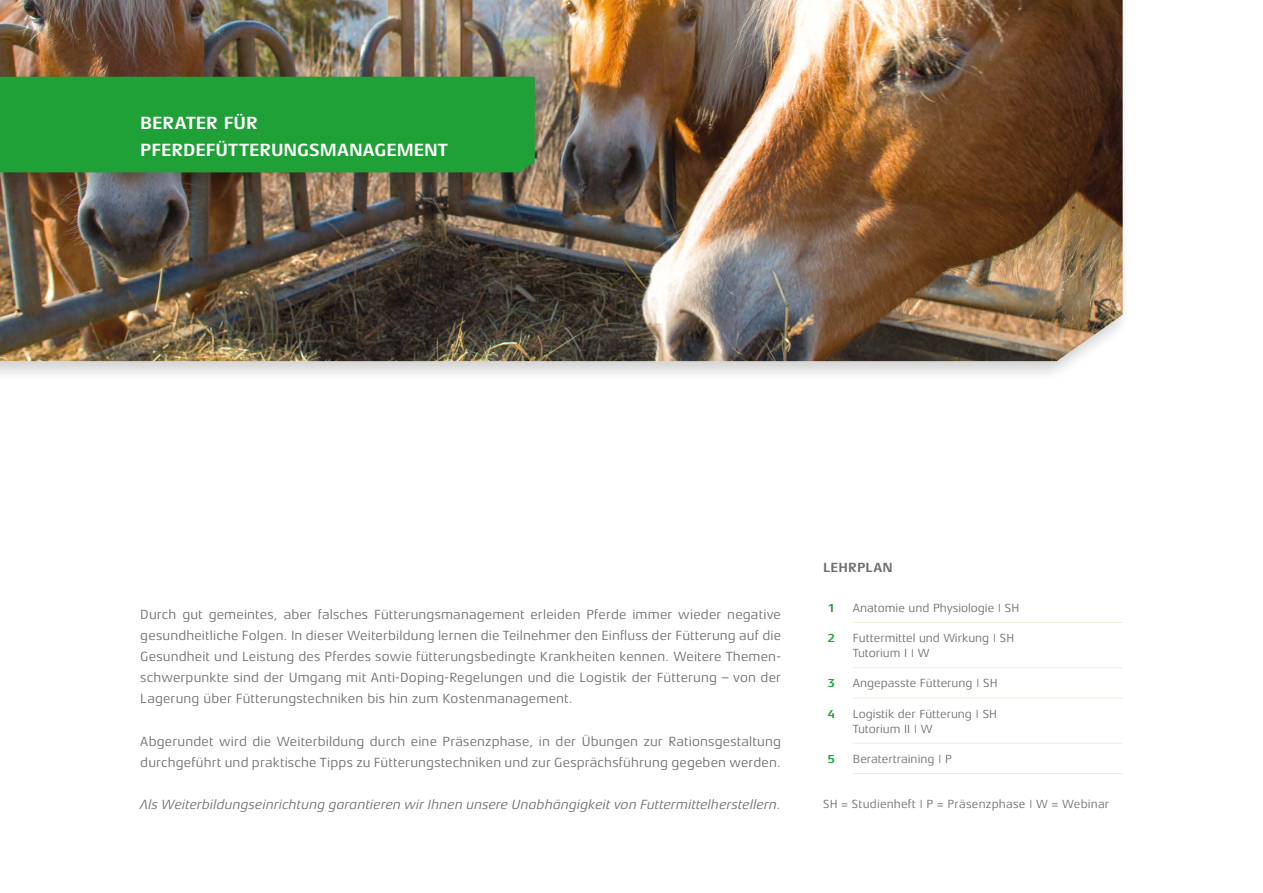
<style>
.page{position:relative;width:1263px;height:893px;background:#fff}
.page>*{position:absolute;margin:0;border:0;box-sizing:border-box;transform-origin:0 0}
.t1{font:700 18px/27px "Aeonis LT Pro";letter-spacing:-.005em;color:#fff}
.t2{font:13.5px/21px "Aeonis LT Pro";letter-spacing:.01em;color:#706f6f;text-align:justify}
.t3{font:italic 13.5px "Aeonis LT Pro";letter-spacing:.01em;color:#706f6f}
.t4{font:700 13.5px "Aeonis LT Pro";letter-spacing:.01em;color:#706f6f}
.t5{font:12px/15px "Aeonis LT Pro";color:#706f6f}
.t6{font:700 12px "Aeonis LT Pro";color:#1fa138}
</style>
<div class="page">
<div style="left:0;top:0;width:1132px;height:384px;background:#000;opacity:.2"></div>
<img style="left:0;top:0;width:1123px;height:361px">
<hr style="left:853px;top:622px;width:270px;height:1px;background:#e8f1da">
<hr style="left:853px;top:667px;width:270px;height:1px;background:#e8f1da">
<hr style="left:853px;top:698px;width:270px;height:1px;background:#e8f1da">
<hr style="left:853px;top:743px;width:270px;height:1px;background:#e8f1da">
<hr style="left:853px;top:773px;width:270px;height:1px;background:#e8f1da">
<div style="left:0;top:71px;width:553px;height:124px;background:#000;opacity:.2"></div>
<div style="left:0;top:77px;width:535px;height:95px;background:#1fa138"></div>
<h1 class="t1" style="left:140px;top:109px;width:309px">BERATER FÜR<br>PFERDEFÜTTERUNGSMANAGEMENT</h1>
<p class="t2" style="left:140px;top:604px;width:642px">Durch gut gemeintes, aber falsches Fütterungsmanagement erleiden Pferde immer wieder negative gesundheitliche Folgen. In dieser Weiterbildung lernen die Teilnehmer den Einfluss der Fütterung auf die Gesundheit und Leistung des Pferdes sowie fütterungsbedingte Krankheiten kennen. Weitere Themen&shy;schwerpunkte sind der Umgang mit Anti-Doping-Regelungen und die Logistik der Fütterung – von der Lagerung über Fütterungstechniken bis hin zum Kostenmanagement.</p>
<p class="t2" style="left:140px;top:730px;width:642px">Abgerundet wird die Weiterbildung durch eine Präsenzphase, in der Übungen zur Rationsgestaltung durchgeführt und praktische Tipps zu Fütterungstechniken und zur Gesprächsführung gegeben werden.</p>
<p class="t3" style="left:140px;top:796px;width:642px">Als Weiterbildungseinrichtung garantieren wir Ihnen unsere Unabhängigkeit von Futtermittelherstellern.</p>
<p class="t4" style="left:823px;top:560px;width:71px">LEHRPLAN</p>
<p class="t6" style="left:827px;top:601px;width:9px">1</p>
<p class="t5" style="left:853px;top:600px;width:168px">Anatomie und Physiologie | SH</p>
<p class="t6" style="left:827px;top:631px;width:9px">2</p>
<p class="t5" style="left:853px;top:630px;width:163px">Futtermittel und Wirkung | SH<br>Tutorium I | W</p>
<p class="t6" style="left:827px;top:677px;width:9px">3</p>
<p class="t5" style="left:853px;top:676px;width:146px">Angepasste Fütterung | SH</p>
<p class="t6" style="left:827px;top:707px;width:9px">4</p>
<p class="t5" style="left:853px;top:706px;width:146px">Logistik der Fütterung | SH<br>Tutorium II | W</p>
<p class="t6" style="left:827px;top:752px;width:9px">5</p>
<p class="t5" style="left:853px;top:751px;width:100px">Beratertraining | P</p>
<p class="t5" style="left:823px;top:797px;width:288px">SH = Studienheft | P = Präsenzphase | W = Webinar</p>
</div>
